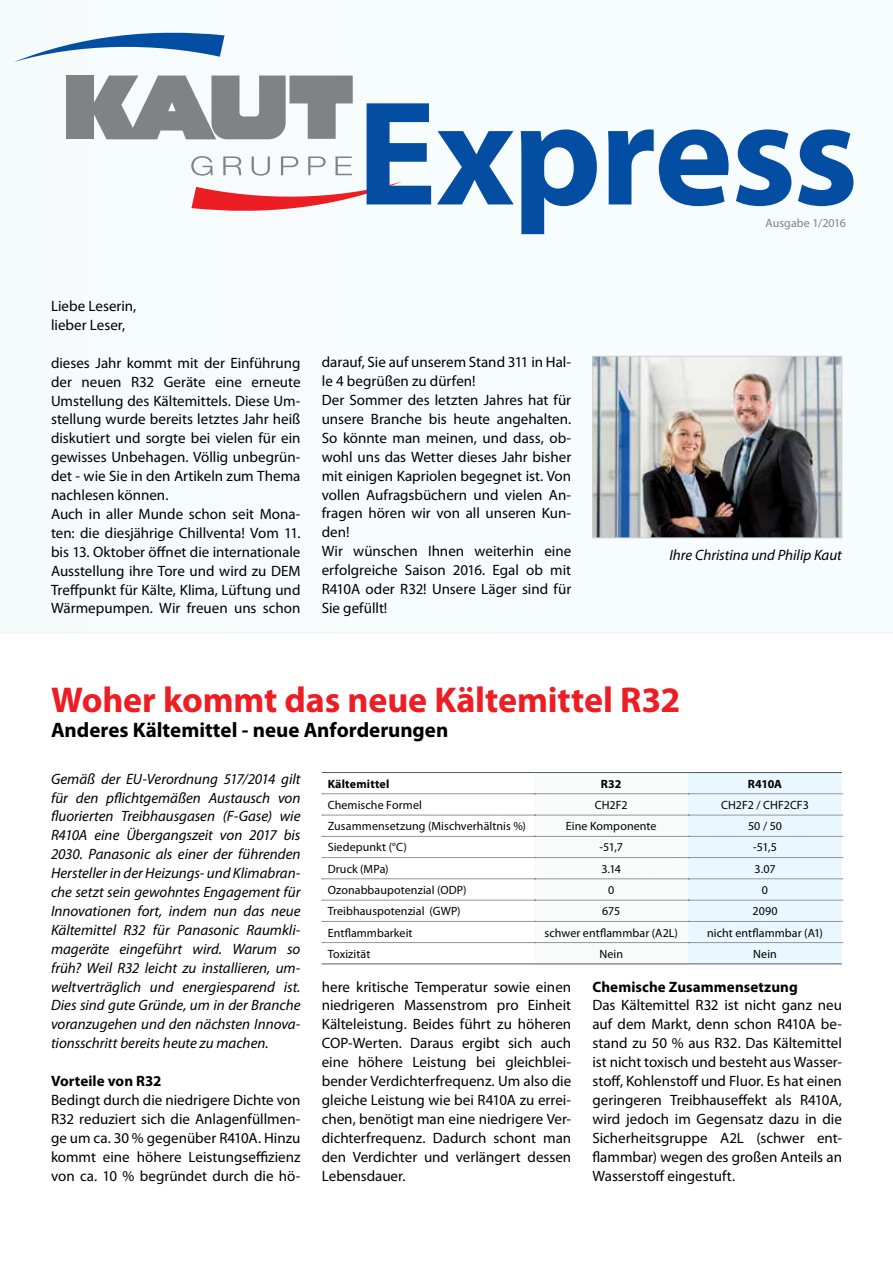
<style>
.page{position:relative;width:893px;height:1263px;background:#fff}
.page>*{position:absolute;margin:0;border:0;box-sizing:border-box;transform-origin:0 0}
.t1{font:700 150px "Myriad Pro";letter-spacing:-.015em;color:#034ea2}
.t2{font:700 36px "Myriad Pro";letter-spacing:-.005em;color:#ed1d24}
.t3{font:700 21px "Myriad Pro";color:#000}
.t4{font:15px/18.9px "Myriad Pro";color:#000}
.t5{font:italic 15px/18.9px "Myriad Pro";color:#000;text-align:justify}
.t6{font:700 15px "Myriad Pro";letter-spacing:.005em;color:#000}
.t7{font:12px "Myriad Pro";letter-spacing:.005em;color:#000}
.t8{font:700 12px "Myriad Pro";letter-spacing:.015em;color:#000}
.t9{font:12px "Myriad Pro";letter-spacing:.005em;color:#808285}
</style>
<div class="page">
<div style="left:66px;top:76px;width:28px;height:63px;background:#808285"></div>
<svg style="left:94px;top:76px;width:259px;height:63px"></svg>
<svg style="left:14px;top:33px;width:211px;height:29px"></svg>
<svg style="left:191px;top:156px;width:211px;height:55px"></svg>
<img style="left:595px;top:358px;width:245px;height:178px">
<div style="left:593px;top:356px;width:249px;height:182px;border:1px solid #d1d3d4"></div>
<div style="left:534px;top:772px;width:154px;height:22px;background:#f9fafa"></div>
<div style="left:688px;top:772px;width:154px;height:22px;background:#e9f7fe"></div>
<hr style="left:322px;top:772px;width:212px;height:1px;background:#58595b">
<hr style="left:534px;top:772px;width:154px;height:1px;background:#58595b">
<hr style="left:688px;top:772px;width:154px;height:1px;background:#58595b">
<hr style="left:322px;top:964px;width:212px;height:1px;background:#58595b">
<hr style="left:534px;top:964px;width:154px;height:1px;background:#58595b">
<hr style="left:688px;top:964px;width:154px;height:1px;background:#58595b">
<svg style="left:322px;top:793px;width:521px;height:171px"></svg>
<h1 class="t1" style="left:357px;top:56px;width:503px">Express</h1>
<p class="t9" style="left:765px;top:215px;width:82px">Ausgabe 1/2016</p>
<p class="t4" style="left:51px;top:296px;width:87px">Liebe Leserin, lieber Leser,</p>
<p class="t4" style="left:51px;top:353px;width:251px">dieses Jahr kommt mit der Einführung der neuen R32 Geräte eine erneute Umstellung des Kältemittels. Diese Um&shy;stellung wurde bereits letztes Jahr heiß diskutiert und sorgte bei vielen für ein gewisses Unbehagen. Völlig unbegrün&shy;det - wie Sie in den Artikeln zum Thema nachlesen können.<br>Auch in aller Munde schon seit Mona&shy;ten: die diesjährige Chillventa! Vom 11. bis 13. Oktober öffnet die internationale Ausstellung ihre Tore und wird zu DEM Treffpunkt für Kälte, Klima, Lüftung und Wärmepumpen. Wir freuen uns schon</p>
<p class="t4" style="left:322px;top:353px;width:251px">darauf, Sie auf unserem Stand 311 in Hal&shy;le 4 begrüßen zu dürfen!<br>Der Sommer des letzten Jahres hat für unsere Branche bis heute angehalten.<br>So könnte man meinen, und dass, ob&shy;wohl uns das Wetter dieses Jahr bisher mit einigen Kapriolen begegnet ist. Von vollen Aufragsbüchern und vielen An&shy;fragen hören wir von all unseren Kun&shy;den!<br>Wir wünschen Ihnen weiterhin eine erfolgreiche Saison 2016. Egal ob mit<br>R410A oder R32! Unsere Läger sind für<br>Sie gefüllt!</p>
<p class="t5" style="left:669px;top:545px;width:174px">Ihre Christina und Philip Kaut</p>
<h2 class="t2" style="left:51px;top:676px;width:631px">Woher kommt das neue Kältemittel R32</h2>
<h3 class="t3" style="left:51px;top:717px;width:399px">Anderes Kältemittel - neue Anforderungen</h3>
<p class="t5" style="left:51px;top:769px;width:251px">Gemäß der EU-Verordnung 517/2014 gilt für den pflichtgemäßen Austausch von fluorierten Treibhausgasen (F-Gase) wie R410A eine Übergangszeit von 2017 bis 2030. Panasonic als einer der führenden Hersteller in der Heizungs- und Klimabran&shy;che setzt sein gewohntes Engagement für Innovationen fort, indem nun das neue Kältemittel R32 für Panasonic Raumkli&shy;mageräte eingeführt wird. Warum so früh? Weil R32 leicht zu installieren, um&shy;weltverträglich und energiesparend ist.<br>Dies sind gute Gründe, um in der Branche voranzugehen und den nächsten Innova&shy;tionsschritt bereits heute zu machen.</p>
<p class="t6" style="left:51px;top:1071px;width:112px">Vorteile von R32</p>
<p class="t4" style="left:51px;top:1090px;width:251px;text-align:justify">Bedingt durch die niedrigere Dichte von R32 reduziert sich die Anlagenfüllmen&shy;ge um ca. 30 % gegenüber R410A. Hinzu kommt eine höhere Leistungseffizienz von ca. 10 % begründet durch die hö-</p>
<p class="t8" style="left:328px;top:776px;width:63px">Kältemittel</p>
<p class="t8" style="left:601px;top:776px;width:22px">R32</p>
<p class="t8" style="left:748px;top:776px;width:36px">R410A</p>
<p class="t7" style="left:328px;top:797px;width:96px">Chemische Formel</p>
<p class="t7" style="left:595px;top:797px;width:34px">CH2F2</p>
<p class="t7" style="left:721px;top:797px;width:89px">CH2F2 / CHF2CF3</p>
<p class="t7" style="left:328px;top:819px;width:200px">Zusammensetzung (Mischverhältnis %)</p>
<p class="t7" style="left:566px;top:819px;width:92px">Eine Komponente</p>
<p class="t7" style="left:748px;top:819px;width:35px">50 / 50</p>
<p class="t7" style="left:328px;top:840px;width:81px">Siedepunkt (°C)</p>
<p class="t7" style="left:599px;top:840px;width:25px">-51,7</p>
<p class="t7" style="left:753px;top:840px;width:25px">-51,5</p>
<p class="t7" style="left:328px;top:861px;width:62px">Druck (MPa)</p>
<p class="t7" style="left:601px;top:861px;width:21px">3.14</p>
<p class="t7" style="left:755px;top:861px;width:22px">3.07</p>
<p class="t7" style="left:328px;top:882px;width:140px">Ozonabbaupotenzial (ODP)</p>
<p class="t7" style="left:608px;top:882px;width:8px">0</p>
<p class="t7" style="left:762px;top:882px;width:8px">0</p>
<p class="t7" style="left:328px;top:904px;width:134px">Treibhauspotenzial (GWP)</p>
<p class="t7" style="left:602px;top:904px;width:19px">675</p>
<p class="t7" style="left:753px;top:904px;width:26px">2090</p>
<p class="t7" style="left:328px;top:925px;width:86px">Entflammbarkeit</p>
<p class="t7" style="left:544px;top:925px;width:135px">schwer entflammbar (A2L)</p>
<p class="t7" style="left:707px;top:925px;width:117px">nicht entflammbar (A1)</p>
<p class="t7" style="left:328px;top:946px;width:44px">Toxizität</p>
<p class="t7" style="left:599px;top:946px;width:25px">Nein</p>
<p class="t7" style="left:753px;top:946px;width:25px">Nein</p>
<p class="t4" style="left:322px;top:977px;width:251px;text-align:justify">here kritische Temperatur sowie einen niedrigeren Massenstrom pro Einheit Kälteleistung. Beides führt zu höheren COP-Werten. Daraus ergibt sich auch eine höhere Leistung bei gleichblei&shy;bender Verdichterfrequenz. Um also die gleiche Leistung wie bei R410A zu errei&shy;chen, benötigt man eine niedrigere Ver&shy;dichterfrequenz. Dadurch schont man den Verdichter und verlängert dessen Lebensdauer.</p>
<p class="t6" style="left:592px;top:977px;width:207px">Chemische Zusammensetzung</p>
<p class="t4" style="left:592px;top:996px;width:251px;text-align:justify">Das Kältemittel R32 ist nicht ganz neu auf dem Markt, denn schon R410A be&shy;stand zu 50 % aus R32. Das Kältemittel ist nicht toxisch und besteht aus Wasser&shy;stoff, Kohlenstoff und Fluor. Es hat einen geringeren Treibhauseffekt als R410A, wird jedoch im Gegensatz dazu in die Sicherheitsgruppe A2L (schwer ent&shy;flammbar) wegen des großen Anteils an Wasserstoff eingestuft.</p>
</div>
